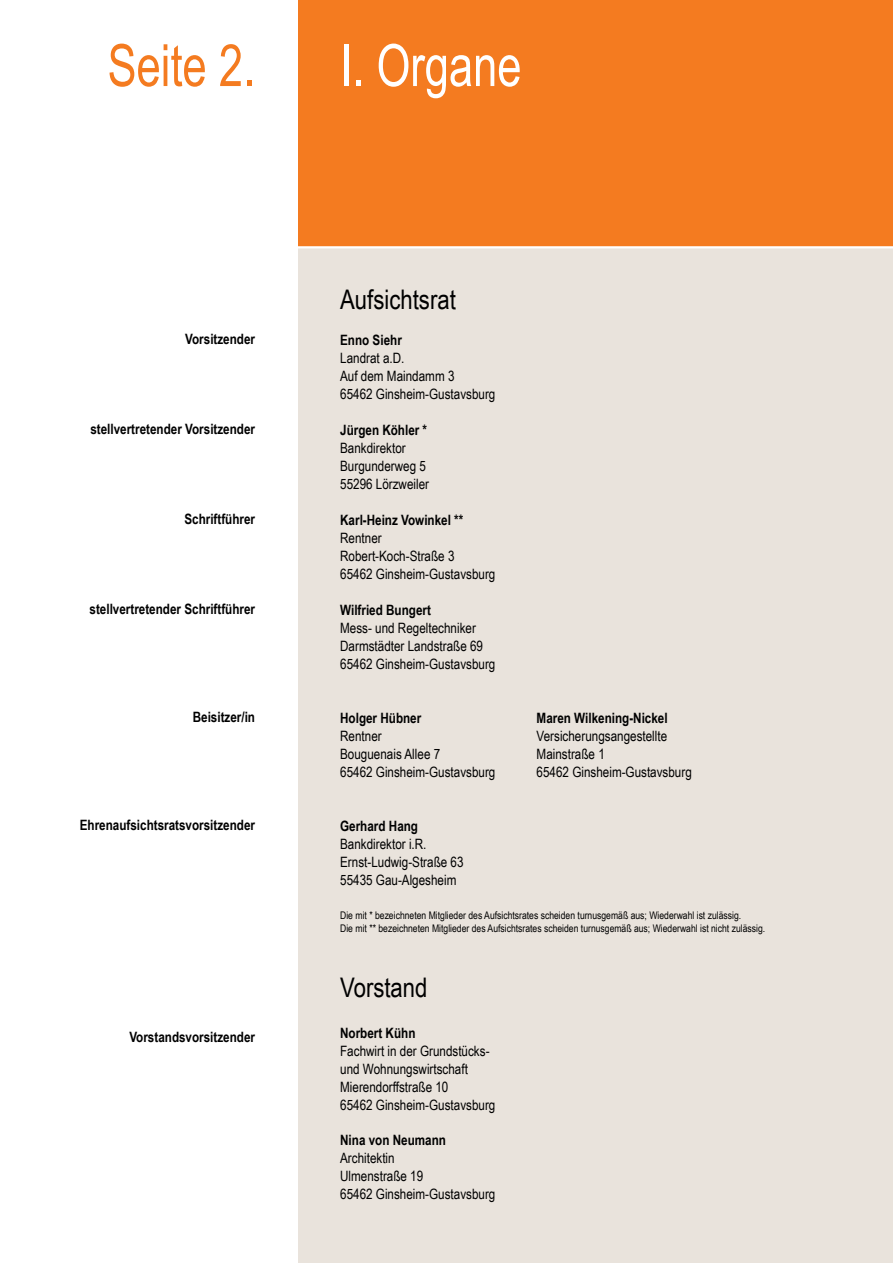
<style>
.page{position:relative;width:893px;height:1263px;background:#fff}
.page>*{position:absolute;margin:0;border:0;box-sizing:border-box;transform-origin:0 0}
.t1{font:58.35px "Arial Narrow";color:#fff;scale:.91 1}
.t2{font:58.35px "Arial Narrow";color:#f47b20;scale:.91 1}
.t3{font:27px "Arial Narrow";color:#000}
.t4{font:14.25px/18px "Arial Narrow";color:#000}
.t5{font:700 14.25px "Arial Narrow";color:#000}
.t6{font:10.5px/13.5px "Arial Narrow";color:#000}
</style>
<div class="page">
<div style="left:0;top:240px;width:893px;height:1023px;background:#e9e3dc"></div>
<div style="left:0;top:0;width:893px;height:247px;background:#f47b20"></div>
<hr style="left:0;top:246px;width:893px;height:2px;background:#fff">
<div style="left:0;top:0;width:298px;height:1263px;background:#fff"></div>
<h1 class="t2" style="left:108px;top:23px;width:164px">Seite 2.</h1>
<h1 class="t1" style="left:340px;top:23px;width:201px">I. Organe</h1>
<p class="t5" style="left:185px;top:328px;width:71px">Vorsitzender</p>
<p class="t5" style="left:90px;top:418px;width:166px">stellvertretender Vorsitzender</p>
<p class="t5" style="left:184px;top:508px;width:72px">Schriftführer</p>
<p class="t5" style="left:90px;top:598px;width:167px">stellvertretender Schriftführer</p>
<p class="t5" style="left:193px;top:706px;width:64px">Beisitzer/in</p>
<p class="t5" style="left:80px;top:814px;width:177px">Ehrenaufsichtsratsvorsitzender</p>
<p class="t5" style="left:129px;top:1026px;width:127px">Vorstandsvorsitzender</p>
<h2 class="t3" style="left:340px;top:279px;width:117px">Aufsichtsrat</h2>
<p class="t5" style="left:340px;top:329px;width:63px">Enno Siehr</p>
<p class="t4" style="left:340px;top:348px;width:157px">Landrat a.D.<br>Auf dem Maindamm 3<br>65462 Ginsheim-Gustavsburg</p>
<p class="t5" style="left:340px;top:419px;width:89px">Jürgen Köhler *</p>
<p class="t4" style="left:340px;top:438px;width:90px">Bankdirektor<br>Burgunderweg 5<br>55296 Lörzweiler</p>
<p class="t5" style="left:340px;top:509px;width:125px">Karl-Heinz Vowinkel **</p>
<p class="t4" style="left:340px;top:528px;width:157px">Rentner<br>Robert-Koch-Straße 3<br>65462 Ginsheim-Gustavsburg</p>
<p class="t5" style="left:340px;top:599px;width:92px">Wilfried Bungert</p>
<p class="t4" style="left:340px;top:618px;width:157px">Mess- und Regeltechniker<br>Darmstädter Landstraße 69<br>65462 Ginsheim-Gustavsburg</p>
<p class="t5" style="left:340px;top:707px;width:83px">Holger Hübner</p>
<p class="t4" style="left:340px;top:726px;width:157px">Rentner<br>Bouguenais Allee 7<br>65462 Ginsheim-Gustavsburg</p>
<p class="t5" style="left:537px;top:707px;width:133px">Maren Wilkening-Nickel</p>
<p class="t4" style="left:537px;top:727px;width:157px">Versicherungsangestellte<br>Mainstraße 1<br>65462 Ginsheim-Gustavsburg</p>
<p class="t5" style="left:340px;top:815px;width:79px">Gerhard Hang</p>
<p class="t4" style="left:340px;top:834px;width:125px">Bankdirektor i.R.<br>Ernst-Ludwig-Straße 63<br>55435 Gau-Algesheim</p>
<p class="t6" style="left:340px;top:908px;width:426px">Die mit * bezeichneten Mitglieder des Aufsichtsrates scheiden turnusgemäß aus; Wiederwahl ist zulässig.<br>Die mit ** bezeichneten Mitglieder des Aufsichtsrates scheiden turnusgemäß aus; Wiederwahl ist nicht zulässig.</p>
<h2 class="t3" style="left:340px;top:968px;width:89px">Vorstand</h2>
<p class="t5" style="left:340px;top:1022px;width:77px">Norbert Kühn</p>
<p class="t4" style="left:340px;top:1041px;width:157px">Fachwirt in der Grundstücks&shy;und Wohnungswirtschaft<br>Mierendorffstraße 10<br>65462 Ginsheim-Gustavsburg</p>
<p class="t5" style="left:340px;top:1129px;width:107px">Nina von Neumann</p>
<p class="t4" style="left:340px;top:1148px;width:157px">Architektin<br>Ulmenstraße 19<br>65462 Ginsheim-Gustavsburg</p>
</div>
